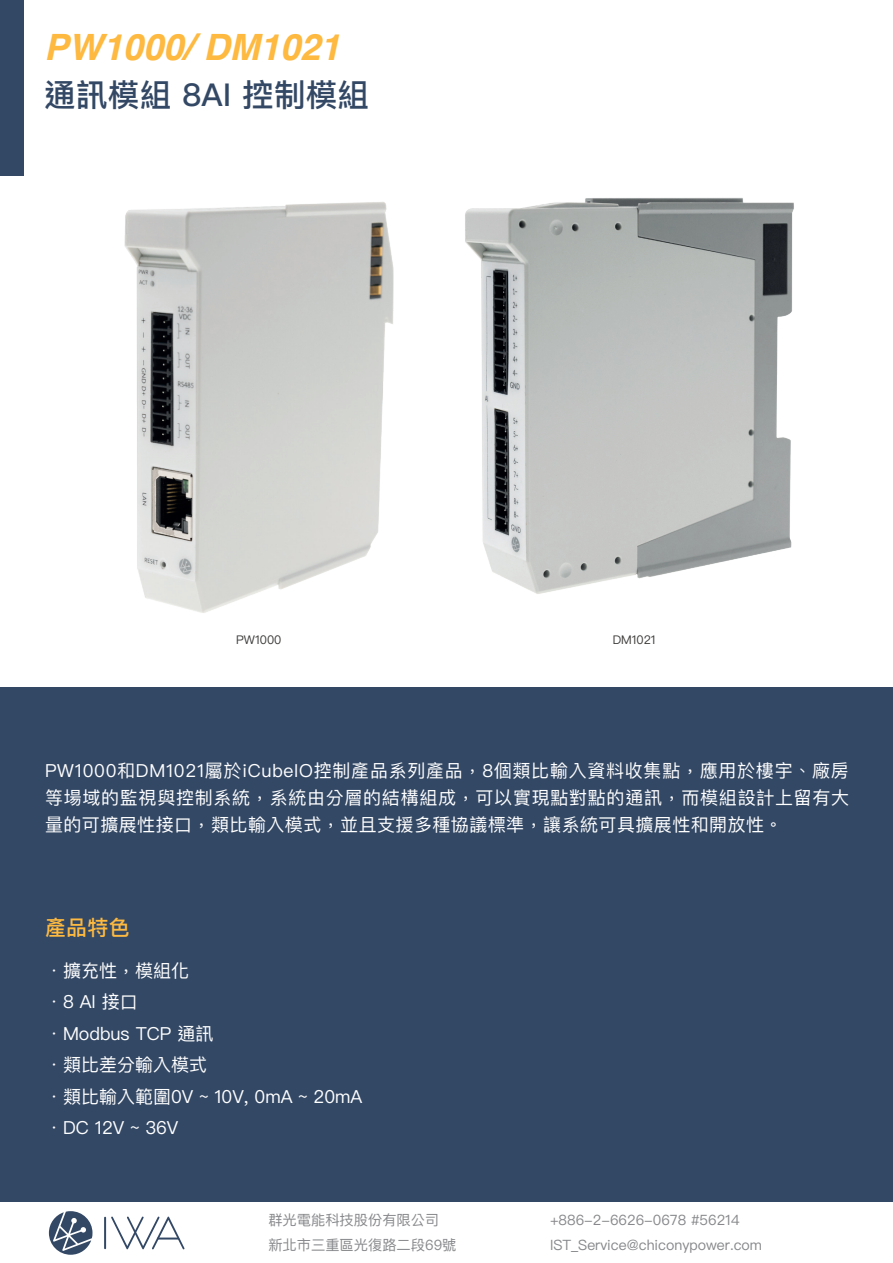
<style>
.page{position:relative;width:893px;height:1263px;background:#fff}
.page>*{position:absolute;margin:0;border:0;box-sizing:border-box;transform-origin:0 0}
.t1{font:italic 700 36.3px "Helvetica";color:#fdb940}
.t2{font:500 31.5px "Ping Fang TC";letter-spacing:.01em;color:#334865}
.t3{font:500 21px "Ping Fang TC";color:#fdb940}
.t4{font:18px/31.5px "Ping Fang TC";letter-spacing:.015em;color:#fff}
.t5{font:14.25px/25.5px "Ping Fang TC";color:#87888b}
.t6{font:12px "Ping Fang TC";color:#3d3b3a}
</style>
<div class="page">
<div style="left:0;top:0;width:23px;height:176px;background:#334865"></div>
<hr style="left:104px;top:1217px;width:2px;height:32px;background:#334865">
<svg style="left:111px;top:1216px;width:74px;height:33px"></svg>
<hr style="left:157px;top:1237px;width:22px;height:2px;background:#334865">
<svg style="left:49px;top:1211px;width:43px;height:44px"></svg>
<div style="left:0;top:687px;width:893px;height:515px;background:#334865"></div>
<img style="left:465px;top:198px;width:329px;height:396px">
<img style="left:124px;top:202px;width:270px;height:411px">
<h1 class="t1" style="left:44px;top:17px;width:298px">PW1000/ DM1021</h1>
<h2 class="t2" style="left:44px;top:75px;width:326px">通訊模組 8AI 控制模組</h2>
<p class="t6" style="left:236px;top:632px;width:47px">PW1000</p>
<p class="t6" style="left:613px;top:632px;width:45px">DM1021</p>
<p class="t4" style="left:45px;top:756px;width:806px;line-height:27px;text-align:justify">PW1000和DM1021屬於iCubeIO控制產品系列產品，8個類比輸入資料收集點，應用於樓宇、廠房等場域的監視與控制系統，系統由分層的結構組成，可以實現點對點的通訊，而模組設計上留有大量的可擴展性接口，類比輸入模式，並且支援多種協議標準，讓系統可具擴展性和開放性。</p>
<p class="t3" style="left:45px;top:915px;width:86px">產品特色</p>
<p class="t4" style="left:45px;top:954px;width:319px">．擴充性，模組化<br>．8 AI 接口<br>．Modbus TCP 通訊<br>．類比差分輸入模式<br>．類比輸入範圍0V ~ 10V, 0mA ~ 20mA．DC 12V ~ 36V</p>
<p class="t5" style="left:268px;top:1207px;width:190px">群光電能科技股份有限公司新北市三重區光復路二段69號</p>
<p class="t5" style="left:550px;top:1207px;width:214px">+886-2-6626-0678 #56214<br>IST_Service@chiconypower.com</p>
</div>
